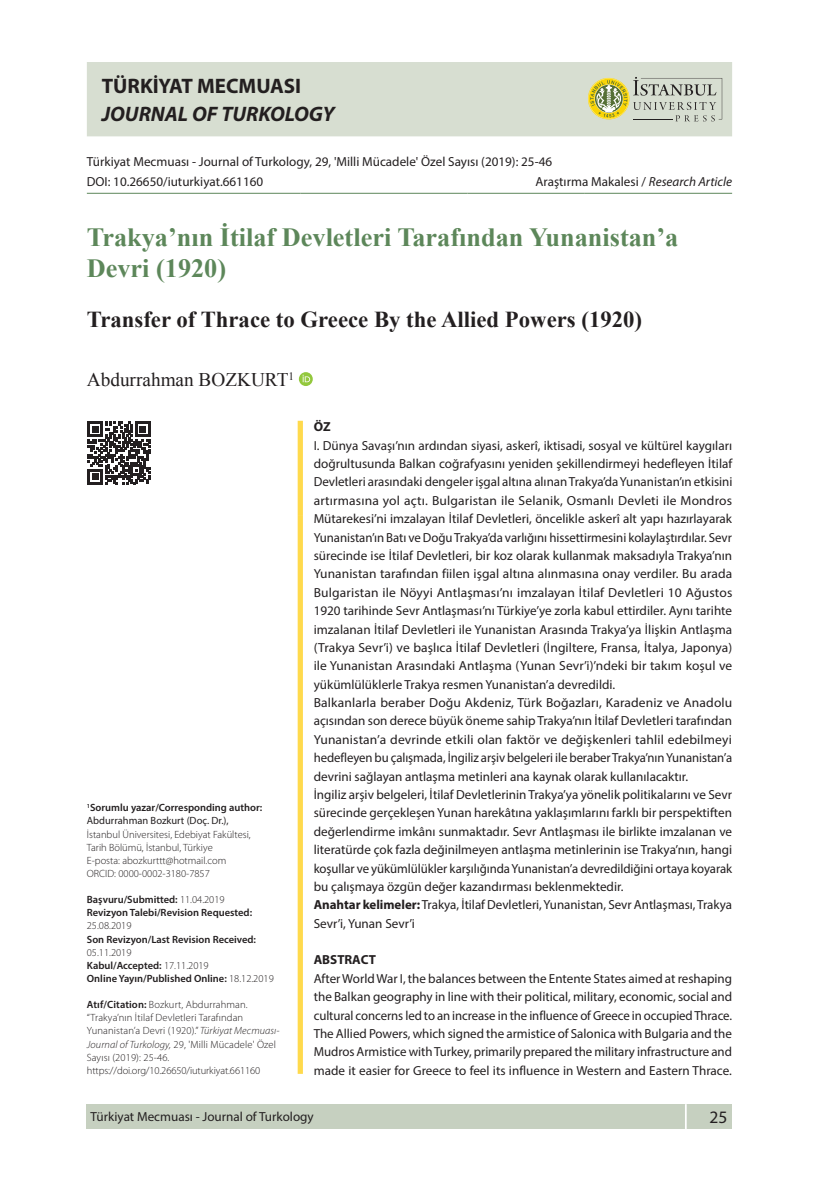
<style>
.page{position:relative;width:819px;height:1191px;background:#fff}
.page>*{position:absolute;margin:0;border:0;box-sizing:border-box;transform-origin:0 0}
.t1{font:700 26.25px/31.5px "Times New Roman";color:#5d875a}
.t2{font:700 22.75px "Times New Roman";color:#231f20}
.t3{font:italic 700 21px "Myriad Pro";color:#231f20}
.t4{font:700 21px "Myriad Pro";color:#231f20}
.t5{font:19.25px "Times New Roman";color:#231f20}
.t6{font:17.5px "Myriad Pro";color:#231f20}
.t7{font:13.12px/18.4px "Myriad Pro";color:#231f20}
.t8{font:700 13.12px "Myriad Pro";color:#231f20}
.t9{font:300 10.5px/13.1px "Myriad Pro";color:#231f20}
.t10{font:600 10.5px/13.1px "Myriad Pro";color:#231f20}
.s1{font-style:italic}
.s2{font-weight:400}
.s3{font-weight:300}
.s4{font-weight:600}
.s5{font-weight:700}
</style>
<div class="page">
<div style="left:87px;top:1104px;width:645px;height:25px;background:#c6d0c0"></div>
<svg style="left:685px;top:1104px;width:1px;height:25px"></svg>
<div style="left:87px;top:62px;width:645px;height:74px;background:#d7ded1"></div>
<div style="left:297px;top:421px;width:6px;height:94px;background:#ffda4d"></div>
<div style="left:297px;top:515px;width:6px;height:558px;background:#ffda4d"></div>
<hr style="left:87px;top:193px;width:213px;height:1px;background:#5d875a">
<hr style="left:300px;top:193px;width:167px;height:1px;background:#5d875a">
<hr style="left:467px;top:193px;width:117px;height:1px;background:#5d875a">
<hr style="left:584px;top:193px;width:148px;height:1px;background:#5d875a">
<svg style="left:588px;top:77px;width:134px;height:44px"></svg>
<svg style="left:299px;top:372px;width:14px;height:14px"></svg>
<svg style="left:302px;top:375px;width:8px;height:7px"></svg>
<svg style="left:88px;top:422px;width:62px;height:62px"></svg>
<h3 class="t4" style="left:102px;top:72px;width:201px">TÜRKİYAT MECMUASI</h3>
<h3 class="t3" style="left:102px;top:100px;width:234px">JOURNAL OF TURKOLOGY</h3>
<p class="t7" style="left:87px;top:152px;width:467px;line-height:19.8px">Türkiyat Mecmuası - Journal of Turkology, 29, 'Milli Mücadele' Özel Sayısı (2019): 25-46<br>DOI: 10.26650/iuturkiyat.661160</p>
<p class="t7" style="left:535px;top:172px;width:198px">Araştırma Makalesi / <span class="s1">Research Article</span></p>
<h1 class="t1" style="left:87px;top:221px;width:593px">Trakya’nın İtilaf Devletleri Tarafından Yunanistan’a<br>Devri (1920)</h1>
<h2 class="t2" style="left:87px;top:304px;width:556px">Transfer of Thrace to Greece By the Allied Powers (1920)</h2>
<h3 class="t5" style="left:87px;top:367px;width:209px">Abdurrahman BOZKURT<sup>1</sup></h3>
<p class="t10" style="left:87px;top:801px;width:177px"><sup>1</sup>Sorumlu yazar/Corresponding author:<br><span class="s2">Abdurrahman Bozkurt (Doç. Dr.),</span></p>
<p class="t9" style="left:87px;top:827px;width:165px">İstanbul Üniversitesi, Edebiyat Fakültesi, Tarih Bölümü, İstanbul, Türkiye<br>E-posta: abozkurttt@hotmail.com ORCID: 0000-0002-3180-7857</p>
<p class="t10" style="left:87px;top:893px;width:167px">Başvuru/Submitted: <span class="s3">11.04.2019<br></span>Revizyon Talebi/Revision Requested:</p>
<p class="t9" style="left:87px;top:919px;width:46px">25.08.2019</p>
<p class="t10" style="left:87px;top:932px;width:171px">Son Revizyon/Last Revision Received:</p>
<p class="t10" style="left:87px;top:945px;width:188px"><span class="s3">05.11.2019<br></span>Kabul/Accepted: <span class="s3">17.11.2019<br></span>Online Yayın/Published Online: <span class="s3">18.12.2019</span></p>
<p class="t9" style="left:87px;top:998px;width:194px"><span class="s4">Atıf/Citation:</span> Bozkurt, Abdurrahman. “Trakya’nın İtilaf Devletleri Tarafından Yunanistan’a Devri (1920).” <span class="s1">Türkiyat Mecmuası-Journal of Turkology,</span> 29, 'Milli Mücadele' Özel Sayısı (2019): 25-46. https://doi.org/10.26650/iuturkiyat.661160</p>
<p class="t8" style="left:314px;top:418px;width:18px">ÖZ</p>
<p class="t7" style="left:314px;top:436px;width:420px">I. Dünya Savaşı’nın ardından siyasi, askerî, iktisadi, sosyal ve kültürel kaygıları doğrultusunda Balkan coğrafyasını yeniden şekillendirmeyi hedefleyen İtilaf Devletleri arasındaki dengeler işgal altına alınan Trakya’da Yunanistan’ın etkisini artırmasına yol açtı. Bulgaristan ile Selanik, Osmanlı Devleti ile Mondros Mütarekesi’ni imzalayan İtilaf Devletleri, öncelikle askerî alt yapı hazırlayarak Yunanistan’ın Batı ve Doğu Trakya’da varlığını hissettirmesini kolaylaştırdılar. Sevr sürecinde ise İtilaf Devletleri, bir koz olarak kullanmak maksadıyla Trakya’nın Yunanistan tarafından fiilen işgal altına alınmasına onay verdiler. Bu arada Bulgaristan ile Nöyyi Antlaşması’nı imzalayan İtilaf Devletleri 10 Ağustos 1920 tarihinde Sevr Antlaşması’nı Türkiye’ye zorla kabul ettirdiler. Aynı tarihte imzalanan İtilaf Devletleri ile Yunanistan Arasında Trakya’ya İlişkin Antlaşma (Trakya Sevr’i) ve başlıca İtilaf Devletleri (İngiltere, Fransa, İtalya, Japonya) ile Yunanistan Arasındaki Antlaşma (Yunan Sevr’i)’ndeki bir takım koşul ve yükümlülüklerle Trakya resmen Yunanistan’a devredildi.<br>Balkanlarla beraber Doğu Akdeniz, Türk Boğazları, Karadeniz ve Anadolu açısından son derece büyük öneme sahip Trakya’nın İtilaf Devletleri tarafından Yunanistan’a devrinde etkili olan faktör ve değişkenleri tahlil edebilmeyi hedefleyen bu çalışmada, İngiliz arşiv belgeleri ile beraber Trakya’nın Yunanistan’a devrini sağlayan antlaşma metinleri ana kaynak olarak kullanılacaktır.<br>İngiliz arşiv belgeleri, İtilaf Devletlerinin Trakya’ya yönelik politikalarını ve Sevr sürecinde gerçekleşen Yunan harekâtına yaklaşımlarını farklı bir perspektiften değerlendirme imkânı sunmaktadır. Sevr Antlaşması ile birlikte imzalanan ve literatürde çok fazla değinilmeyen antlaşma metinlerinin ise Trakya’nın, hangi koşullar ve yükümlülükler karşılığında Yunanistan’a devredildiğini ortaya koyarak bu çalışmaya özgün değer kazandırması beklenmektedir.<br><span class="s5">Anahtar kelimeler:</span> Trakya, İtilaf Devletleri, Yunanistan, Sevr Antlaşması, Trakya Sevr’i, Yunan Sevr’i</p>
<p class="t8" style="left:314px;top:951px;width:64px">ABSTRACT</p>
<p class="t7" style="left:314px;top:969px;width:420px;text-align:justify">After World War I, the balances between the Entente States aimed at reshaping the Balkan geography in line with their political, military, economic, social and cultural concerns led to an increase in the influence of Greece in occupied Thrace.<br>The Allied Powers, which signed the armistice of Salonica with Bulgaria and the Mudros Armistice with Turkey, primarily prepared the military infrastructure and made it easier for Greece to feel its influence in Western and Eastern Thrace.</p>
<p class="t7" style="left:91px;top:1107px;width:225px">Türkiyat Mecmuası - Journal of Turkology</p>
<h3 class="t6" style="left:709px;top:1106px;width:19px">25</h3>
</div>
